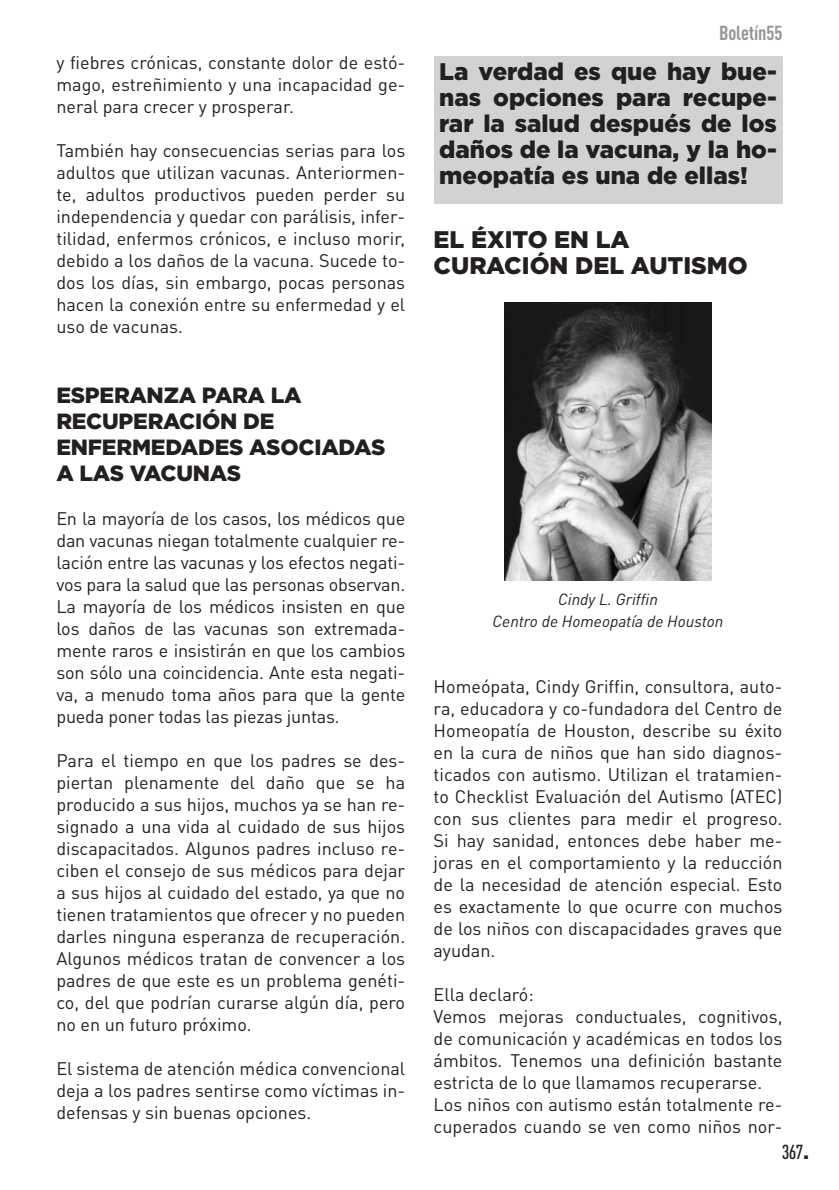
<style>
.page{position:relative;width:839px;height:1190px;background:#fff}
.page>*{position:absolute;margin:0;border:0;box-sizing:border-box;transform-origin:0 0}
.recuadro_ok{font:900 24px/26px "Gotham";color:#231f20;text-align:justify}
.parrafo_general{font:900 24px "Gotham";color:#231f20}
.parrafo_general-2{font:900 22px/26px "Gotham";letter-spacing:-.01em;color:#231f20}
.t1{font:700 condensed 20px "DIN Pro";letter-spacing:-.005em;color:#939598}
.t2{font:500 condensed 20px "DIN Pro";color:#231f20}
.parrafo_general-3{font:18px/22px "DIN Pro";color:#231f20;text-align:justify}
.parrafo_general-4{font:italic 16px "DIN Pro";color:#231f20}
.s1{font-weight:900;font-size:24px}
</style>
<div class="page">
<div style="left:433px;top:56px;width:349px;height:148px;background:#d1d2d4"></div>
<img style="left:504px;top:303px;width:208px;height:277px">
<p class="parrafo_general-3" style="left:56px;top:50px;width:350px">y fiebres crónicas, constante dolor de estó&shy;mago, estreñimiento y una incapacidad ge&shy;neral para crecer y prosperar.</p>
<p class="parrafo_general-3" style="left:56px;top:138px;width:350px">También hay consecuencias serias para los adultos que utilizan vacunas. Anteriormen&shy;te, adultos productivos pueden perder su independencia y quedar con parálisis, infer&shy;tilidad, enfermos crónicos, e incluso morir, debido a los daños de la vacuna. Sucede to&shy;dos los días, sin embargo, pocas personas hacen la conexión entre su enfermedad y el uso de vacunas.</p>
<p class="parrafo_general-2" style="left:56px;top:382px;width:247px">ESPERANZA PARA LA</p>
<p class="parrafo_general-2" style="left:56px;top:408px;width:219px">RECUPERACIÓN DE</p>
<p class="parrafo_general-2" style="left:56px;top:434px;width:330px">ENFERMEDADES ASOCIADAS<br>A LAS VACUNAS</p>
<p class="parrafo_general-3" style="left:56px;top:506px;width:350px">En la mayoría de los casos, los médicos que dan vacunas niegan totalmente cualquier re&shy;lación entre las vacunas y los efectos negati&shy;vos para la salud que las personas observan.<br>La mayoría de los médicos insisten en que los daños de las vacunas son extremada&shy;mente raros e insistirán en que los cambios son sólo una coincidencia. Ante esta negati&shy;va, a menudo toma años para que la gente pueda poner todas las piezas juntas.</p>
<p class="parrafo_general-3" style="left:56px;top:748px;width:350px">Para el tiempo en que los padres se des&shy;piertan plenamente del daño que se ha producido a sus hijos, muchos ya se han re&shy;signado a una vida al cuidado de sus hijos discapacitados. Algunos padres incluso re&shy;ciben el consejo de sus médicos para dejar a sus hijos al cuidado del estado, ya que no tienen tratamientos que ofrecer y no pueden darles ninguna esperanza de recuperación.<br>Algunos médicos tratan de convencer a los padres de que este es un problema genéti&shy;co, del que podrían curarse algún día, pero no en un futuro próximo.</p>
<p class="parrafo_general-3" style="left:56px;top:1056px;width:350px">El sistema de atención médica convencional deja a los padres sentirse como víctimas in&shy;defensas y sin buenas opciones.</p>
<p class="t1" style="left:719px;top:18px;width:65px">Boletín55</p>
<p class="recuadro_ok" style="left:439px;top:58px;width:339px">La verdad es que hay bue&shy;nas opciones para recupe&shy;rar la salud después de los daños de la vacuna, y la ho&shy;meopatía es una de ellas!</p>
<p class="parrafo_general" style="left:433px;top:223px;width:197px">EL ÉXITO EN LA</p>
<p class="parrafo_general" style="left:433px;top:249px;width:315px">CURACIÓN DEL AUTISMO</p>
<p class="parrafo_general-4" style="left:558px;top:586px;width:101px">Cindy L. Griffin</p>
<p class="parrafo_general-4" style="left:492px;top:608px;width:232px">Centro de Homeopatía de Houston</p>
<p class="parrafo_general-3" style="left:433px;top:673px;width:350px">Homeópata, Cindy Griffin, consultora, auto&shy;ra, educadora y co-fundadora del Centro de Homeopatía de Houston, describe su éxito en la cura de niños que han sido diagnos&shy;ticados con autismo. Utilizan el tratamien&shy;to Checklist Evaluación del Autismo (ATEC) con sus clientes para medir el progreso.<br>Si hay sanidad, entonces debe haber me&shy;joras en el comportamiento y la reducción de la necesidad de atención especial. Esto es exactamente lo que ocurre con muchos de los niños con discapacidades graves que ayudan.</p>
<p class="parrafo_general-3" style="left:433px;top:981px;width:102px">Ella declaró:</p>
<p class="parrafo_general-3" style="left:433px;top:1003px;width:350px">Vemos mejoras conductuales, cognitivos, de comunicación y académicas en todos los ámbitos. Tenemos una definición bastante estricta de lo que llamamos recuperarse.</p>
<p class="parrafo_general-3" style="left:433px;top:1091px;width:350px">Los niños con autismo están totalmente re&shy;cuperados cuando se ven como niños nor-</p>
<p class="t2" style="left:781px;top:1137px;width:29px">367<span class="s1">.</span></p>
</div>
